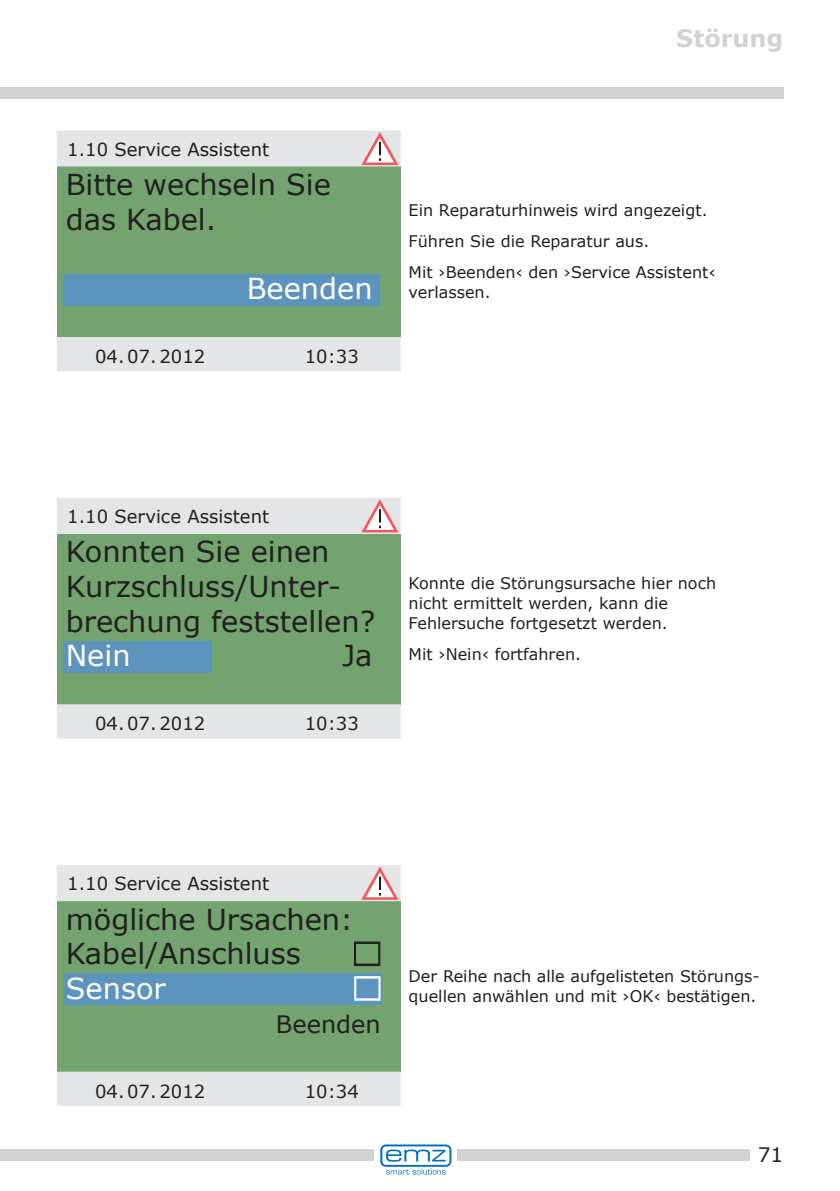
<style>
.page{position:relative;width:840px;height:1191px;background:#fff}
.page>*{position:absolute;margin:0;border:0;box-sizing:border-box;transform-origin:0 0}
.t1{font:28.8px "Verdana";color:#231f20}
.t2{font:28.8px "Verdana";color:#fff}
.SchattenzeilenRechts{font:700 24px "Verdana";letter-spacing:-.005em;color:#d1d2d4}
.t3{font:24px "Verdana";color:#231f20}
.t4{font:20px "Verdana";color:#231f20}
.t5{font:18px "Verdana";color:#231f20}
.Mengentext{font:16px/20px "Verdana";color:#231f20}
</style>
<div class="page">
<div style="left:0;top:1149px;width:373px;height:12px;background:#d1d2d4"></div>
<div style="left:457px;top:1149px;width:292px;height:12px;background:#d1d2d4"></div>
<div style="left:0;top:87px;width:782px;height:12px;background:#d1d2d4"></div>
<svg style="left:380px;top:1144px;width:71px;height:30px"></svg>
<svg style="left:57px;top:498px;width:343px;height:240px;fill:#73a470"></svg>
<svg style="left:361px;top:499px;width:37px;height:33px"></svg>
<svg style="left:57px;top:865px;width:343px;height:241px;fill:#73a470"></svg>
<svg style="left:361px;top:866px;width:37px;height:33px"></svg>
<svg style="left:354px;top:941px;width:26px;height:25px"></svg>
<svg style="left:354px;top:976px;width:26px;height:24px"></svg>
<svg style="left:57px;top:130px;width:343px;height:241px;fill:#73a470"></svg>
<svg style="left:361px;top:132px;width:37px;height:33px"></svg>
<p class="t5" style="left:67px;top:137px;width:203px">1.10 Service Assistent</p>
<p class="t1" style="left:66px;top:165px;width:266px">Bitte wechseln Sie</p>
<p class="t1" style="left:66px;top:199px;width:152px">das Kabel.</p>
<p class="t2" style="left:247px;top:268px;width:127px">Beenden</p>
<p class="t5" style="left:95px;top:344px;width:112px">04. 07. 2012</p>
<p class="t5" style="left:305px;top:344px;width:55px">10:33</p>
<p class="SchattenzeilenRechts" style="left:675px;top:22px;width:108px">Störung</p>
<p class="Mengentext" style="left:408px;top:200px;width:300px">Ein Reparaturhinweis wird angezeigt.</p>
<p class="Mengentext" style="left:408px;top:231px;width:242px">Führen Sie die Reparatur aus.</p>
<p class="Mengentext" style="left:408px;top:262px;width:308px">Mit ›Beenden‹ den ›Service Assistent‹ verlassen.</p>
<p class="t5" style="left:67px;top:504px;width:203px">1.10 Service Assistent</p>
<p class="t1" style="left:66px;top:532px;width:265px">Konnten Sie einen</p>
<p class="t1" style="left:66px;top:567px;width:277px">Kurzschluss/Unter-</p>
<p class="t1" style="left:66px;top:601px;width:311px">brechung feststellen?</p>
<p class="t2" style="left:66px;top:636px;width:66px">Nein</p>
<p class="t1" style="left:342px;top:636px;width:32px">Ja</p>
<p class="t5" style="left:95px;top:711px;width:112px">04. 07. 2012</p>
<p class="t5" style="left:305px;top:711px;width:55px">10:33</p>
<p class="Mengentext" style="left:408px;top:572px;width:309px">Konnte die Störungsursache hier noch nicht ermittelt werden, kann die<br>Fehlersuche fortgesetzt werden.</p>
<p class="Mengentext" style="left:408px;top:644px;width:174px">Mit ›Nein‹ fortfahren.</p>
<p class="t5" style="left:67px;top:871px;width:203px">1.10 Service Assistent</p>
<p class="t1" style="left:66px;top:899px;width:289px">mögliche Ursachen:</p>
<p class="t1" style="left:66px;top:934px;width:236px">Kabel/Anschluss</p>
<p class="t2" style="left:66px;top:968px;width:101px">Sensor</p>
<p class="t3" style="left:276px;top:1008px;width:106px">Beenden</p>
<p class="t5" style="left:95px;top:1078px;width:112px">04. 07. 2012</p>
<p class="t5" style="left:305px;top:1078px;width:55px">10:34</p>
<p class="Mengentext" style="left:408px;top:965px;width:352px">Der Reihe nach alle aufgelisteten Störungs&shy;quellen anwählen und mit ›OK‹ bestätigen.</p>
<p class="t4" style="left:757px;top:1141px;width:27px">71</p>
</div>
